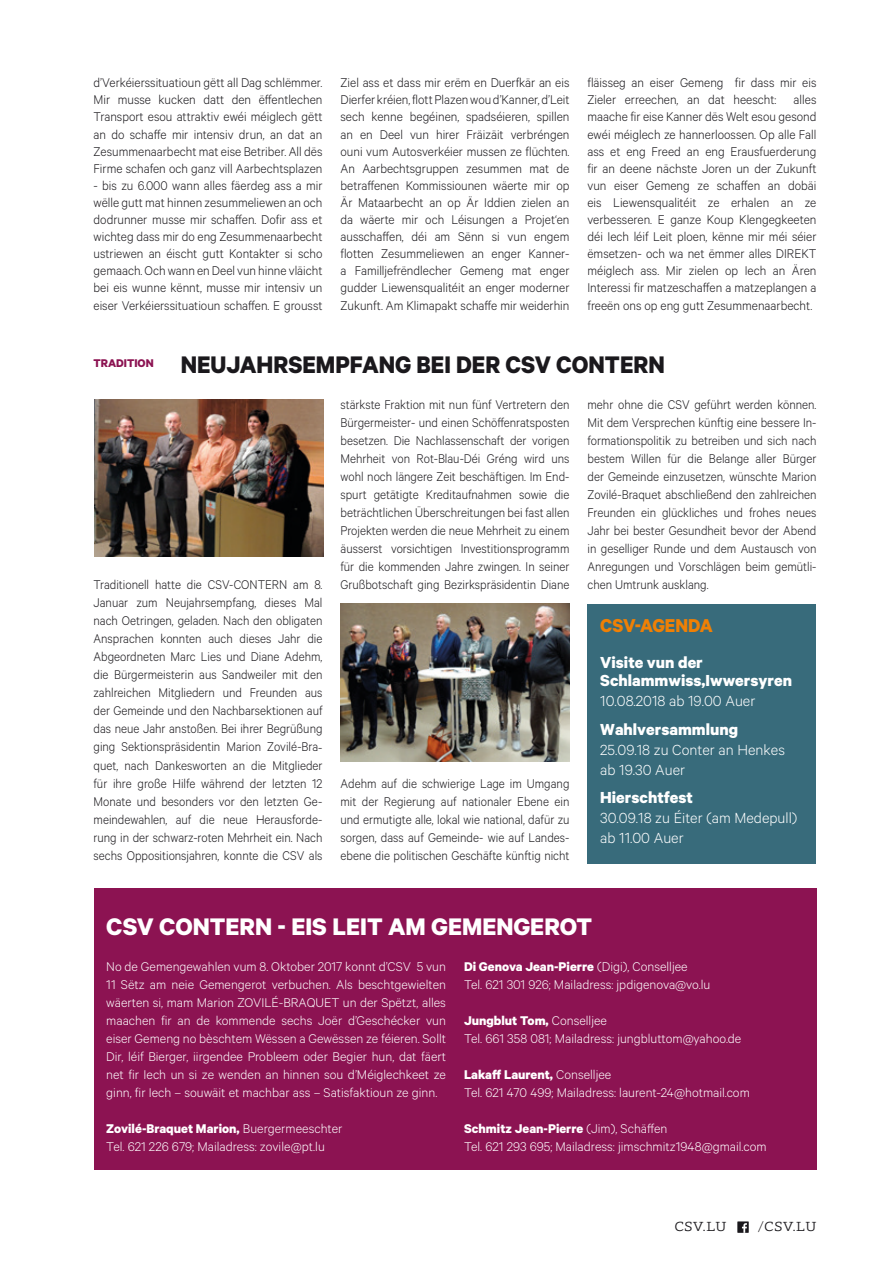
<style>
.page{position:relative;width:893px;height:1263px;background:#fff}
.page>*{position:absolute;margin:0;border:0;box-sizing:border-box;transform-origin:0 0}
.t1{font:700 27px "Calibre";color:#1a181c;scale:.96 1}
.t2{font:700 27px "Calibre";color:#fff}
.t3{font:700 21px "Calibre";color:#ef8005;scale:.96 1}
.t4{font:700 18px/18px "Calibre";color:#fff}
.t5{font:300 16.5px/19.8px "Calibre";color:#fff}
.t6{font:300 14.25px/18px "Calibre";color:#1a181c;text-align:justify;scale:.93 1}
.t7{font:300 14.25px/17.1px "Calibre";color:#1a181c;text-align:justify;scale:.96 1}
.t8{font:300 14.25px/18px "Calibre";color:#fff}
.t9{font:300 13.5px "Foro Rounded";letter-spacing:.04em;color:#1a181c;scale:1.1 1}
.t10{font:700 12.6px "Calibre";color:#8c1352}
.s1{font-weight:700}
</style>
<div class="page">
<div style="left:737px;top:1221px;width:12px;height:12px;background:#1a181c"></div>
<svg style="left:742px;top:1223px;width:5px;height:10px"></svg>
<div style="left:94px;top:888px;width:722px;height:281px;background:#8c1352"></div>
<img style="left:340px;top:604px;width:230px;height:157px">
<img style="left:94px;top:400px;width:229px;height:157px">
<div style="left:587px;top:604px;width:229px;height:259px;background:#386b7b"></div>
<p class="t7" style="left:94px;top:74px;width:240px">d’Verkéierssituatioun gëtt all Dag schlëmmer.<br>Mir musse kucken datt den ëffentlechen Transport esou attraktiv ewéi méiglech gëtt an do schaffe mir intensiv drun, an dat an Zesummenaarbecht mat eise Betriber. All dës Firme schafen och ganz vill Aarbechtsplazen</p>
<p class="t7" style="left:94px;top:176px;width:240px">- bis zu 6.000 wann alles fäerdeg ass a mir wëlle gutt mat hinnen zesummeliewen an och dodrunner musse mir schaffen. Dofir ass et wichteg dass mir do eng Zesummenaarbecht ustriewen an éischt gutt Kontakter si scho gemaach. Och wann en Deel vun hinne vläicht bei eis wunne kënnt, musse mir intensiv un eiser Verkéierssituatioun schaffen. E grousst</p>
<p class="t7" style="left:340px;top:74px;width:240px">Ziel ass et dass mir erëm en Duerfkär an eis Dierfer kréien, flott Plazen wou d’Kanner, d’Leit sech kenne begéinen, spadséieren, spillen an en Deel vun hirer Fräizäit verbréngen ouni vum Autosverkéier mussen ze flüchten.<br>An Aarbechtsgruppen zesummen mat de betraffenen Kommissiounen wäerte mir op Är Mataarbecht an op Är Iddien zielen an da wäerte mir och Léisungen a Projet‘en ausschaffen, déi am Sënn si vun engem flotten Zesummeliewen an enger Kanner&shy;a Familljefrëndlecher Gemeng mat enger gudder Liewensqualitéit an enger moderner Zukunft. Am Klimapakt schaffe mir weiderhin</p>
<p class="t7" style="left:587px;top:74px;width:240px">fläisseg an eiser Gemeng fir dass mir eis Zieler erreechen, an dat heescht: alles maache fir eise Kanner dës Welt esou gesond ewéi méiglech ze hannerloossen. Op alle Fall ass et eng Freed an eng Erausfuerderung fir an deene nächste Joren un der Zukunft vun eiser Gemeng ze schaffen an dobäi eis Liewensqualitéit ze erhalen an ze verbesseren. E ganze Koup Klengegkeeten déi Iech léif Leit ploen, kënne mir méi séier ëmsetzen- och wa net ëmmer alles DIREKT méiglech ass. Mir zielen op Iech an Ären Interessi fir matzeschaffen a matzeplangen a freeën ons op eng gutt Zesummenaarbecht.</p>
<p class="t10" style="left:94px;top:355px;width:62px">TRADITION</p>
<h1 class="t1" style="left:181px;top:348px;width:506px">NEUJAHRSEMPFANG BEI DER CSV CONTERN</h1>
<p class="t6" style="left:94px;top:575px;width:248px">Traditionell hatte die CSV-CONTERN am 8.<br>Januar zum Neujahrsempfang, dieses Mal nach Oetringen, geladen. Nach den obligaten Ansprachen konnten auch dieses Jahr die Abgeordneten Marc Lies und Diane Adehm, die Bürgermeisterin aus Sandweiler mit den zahlreichen Mitgliedern und Freunden aus der Gemeinde und den Nachbarsektionen auf das neue Jahr anstoßen. Bei ihrer Begrüßung ging Sektionspräsidentin Marion Zovilé-Bra&shy;quet, nach Dankesworten an die Mitglieder für ihre große Hilfe während der letzten 12<br>Monate und besonders vor den letzten Ge&shy;meindewahlen, auf die neue Herausforde&shy;rung in der schwarz-roten Mehrheit ein. Nach sechs Oppositionsjahren, konnte die CSV als</p>
<p class="t6" style="left:340px;top:395px;width:248px">stärkste Fraktion mit nun fünf Vertretern den Bürgermeister- und einen Schöffenratsposten besetzen. Die Nachlassenschaft der vorigen Mehrheit von Rot-Blau-Déi Gréng wird uns wohl noch längere Zeit beschäftigen. Im End&shy;spurt getätigte Kreditaufnahmen sowie die beträchtlichen Überschreitungen bei fast allen Projekten werden die neue Mehrheit zu einem äusserst vorsichtigen Investitionsprogramm für die kommenden Jahre zwingen. In seiner Grußbotschaft ging Bezirkspräsidentin Diane</p>
<p class="t6" style="left:340px;top:773px;width:248px">Adehm auf die schwierige Lage im Umgang mit der Regierung auf nationaler Ebene ein und ermutigte alle, lokal wie national, dafür zu sorgen, dass auf Gemeinde- wie auf Landes&shy;ebene die politischen Geschäfte künftig nicht</p>
<p class="t6" style="left:587px;top:395px;width:248px">mehr ohne die CSV geführt werden können.<br>Mit dem Versprechen künftig eine bessere In&shy;formationspolitik zu betreiben und sich nach bestem Willen für die Belange aller Bürger der Gemeinde einzusetzen, wünschte Marion Zovilé-Braquet abschließend den zahlreichen Freunden ein glückliches und frohes neues Jahr bei bester Gesundheit bevor der Abend in geselliger Runde und dem Austausch von Anregungen und Vorschlägen beim gemütli&shy;chen Umtrunk ausklang.</p>
<h2 class="t3" style="left:600px;top:613px;width:119px">CSV-AGENDA</h2>
<p class="t4" style="left:600px;top:653px;width:193px">Visite vun der<br>Schlammwiss,Iwwersyren</p>
<p class="t5" style="left:600px;top:690px;width:157px">10.08.2018 ab 19.00 Auer</p>
<p class="t4" style="left:600px;top:720px;width:139px">Wahlversammlung</p>
<p class="t5" style="left:600px;top:739px;width:186px">25.09.18 zu Conter an Henkes ab 19.30 Auer</p>
<p class="t4" style="left:600px;top:788px;width:94px">Hierschtfest</p>
<p class="t5" style="left:600px;top:807px;width:199px">30.09.18 zu Éiter (am Medepull) ab 11.00 Auer</p>
<h1 class="t2" style="left:106px;top:910px;width:487px">CSV CONTERN - EIS LEIT AM GEMENGEROT</h1>
<p class="t8" style="left:106px;top:957px;width:341px;text-align:justify">No de Gemengewahlen vum 8. Oktober 2017 konnt d’CSV 5 vun 11 Sëtz am neie Gemengerot verbuchen. Als beschtgewielten wäerten si, mam Marion ZOVILÉ-BRAQUET un der Spëtzt, alles maachen fir an de kommende sechs Joër d’Geschécker vun eiser Gemeng no bèschtem Wëssen a Gewëssen ze féieren. Sollt Dir, léif Bierger, iirgendee Probleem oder Begier hun, dat fäert net fir Iech un si ze wenden an hinnen sou d’Méiglechkeet ze ginn, fir Iech – souwäit et machbar ass – Satisfaktioun ze ginn.</p>
<p class="t8" style="left:106px;top:1119px;width:238px"><span class="s1">Zovilé-Braquet Marion,</span> Buergermeeschter<br>Tel. 621 226 679; Mailadress: zovile@pt.lu</p>
<p class="t8" style="left:464px;top:957px;width:248px"><span class="s1">Di Genova Jean-Pierre</span> (Digi), Conselljee<br>Tel. 621 301 926; Mailadress: jpdigenova@vo.lu</p>
<p class="t8" style="left:464px;top:1011px;width:279px"><span class="s1">Jungblut Tom,</span> Conselljee<br>Tel. 661 358 081; Mailadress: jungbluttom@yahoo.de</p>
<p class="t8" style="left:464px;top:1065px;width:287px"><span class="s1">Lakaff Laurent,</span> Conselljee<br>Tel. 621 470 499; Mailadress: laurent-24@hotmail.com</p>
<p class="t8" style="left:464px;top:1119px;width:304px"><span class="s1">Schmitz Jean-Pierre</span> (Jim), Schäffen<br>Tel. 621 293 695; Mailadress: jimschmitz1948@gmail.com</p>
<p class="t9" style="left:674px;top:1218px;width:49px">CSV.LU</p>
<p class="t9" style="left:758px;top:1218px;width:55px">/CSV.LU</p>
</div>
